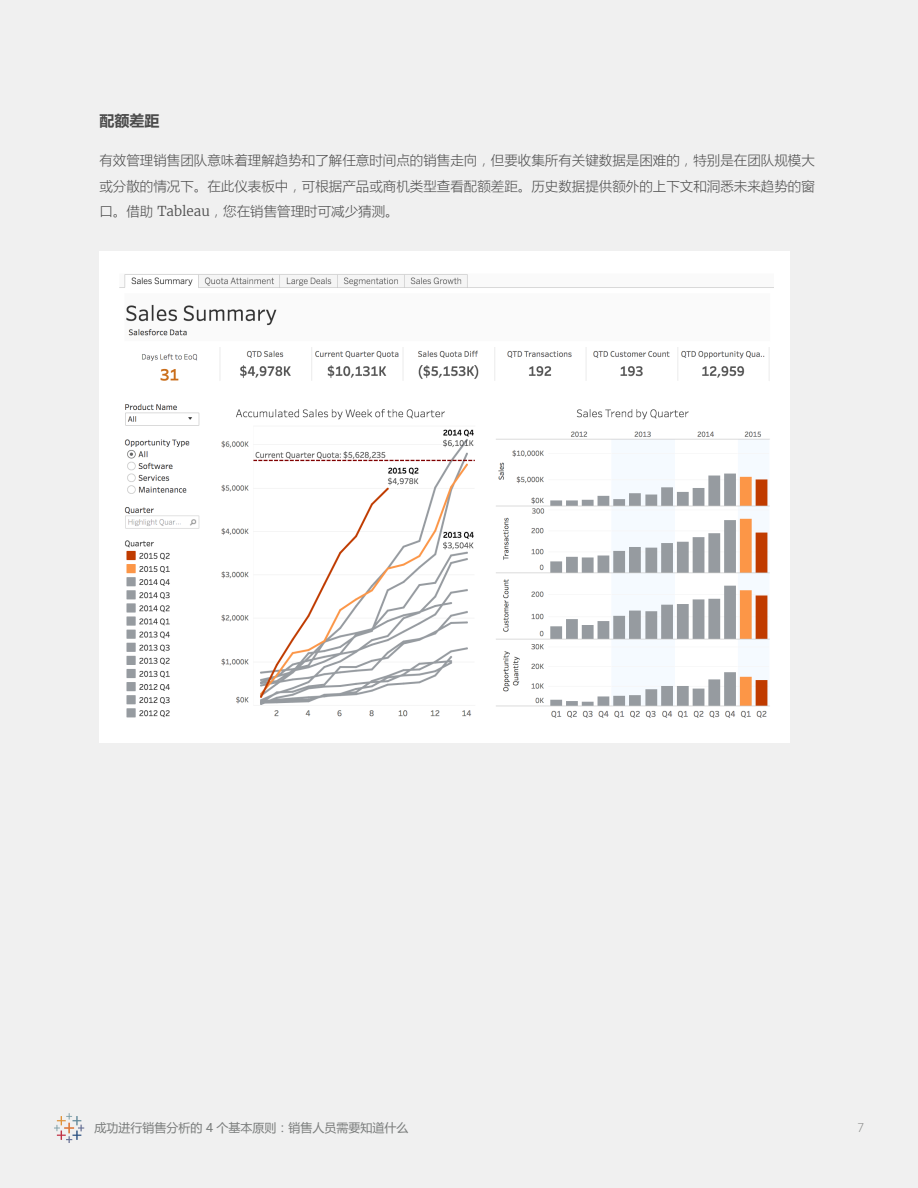
<style>
.page{position:relative;width:918px;height:1188px;background:#f0f0f0}
.page>*{position:absolute;margin:0;border:0;box-sizing:border-box;transform-origin:0 0}
.t1{font:700 15px "Microsoft Ya Hei";color:#4b4b4b}
.t2{font:300 13.5px/25.5px "Microsoft Ya Hei";color:#4b4b4b;text-align:justify}
.t3{font:12px "Microsoft Ya Hei";color:#757877}
.t4{font:300 12px "Benton Sans";color:#777877}
.s1{font-family:"Merriweather"}
</style>
<div class="page">
<div style="left:99px;top:251px;width:691px;height:491px;background:#fff"></div>
<img style="left:119px;top:274px;width:654px;height:444px">
<p class="t1" style="left:99px;top:110px;width:61px">配额差距</p>
<p class="t2" style="left:99px;top:147px;width:717px">有效管理销售团队意味着理解趋势和了解任意时间点的销售走向，但要收集所有关键数据是困难的，特别是在团队规模大或分散的情况下。在此仪表板中，可根据产品或商机类型查看配额差距。历史数据提供额外的上下文和洞悉未来趋势的窗口。借助 <span class="s1">Tableau</span>，您在销售管理时可减少猜测。</p>
<p class="t3" style="left:94px;top:1120px;width:316px">成功进行销售分析的 4 个基本原则：销售人员需要知道什么</p>
<p class="t4" style="left:857px;top:1121px;width:8px">7</p>
</div>
